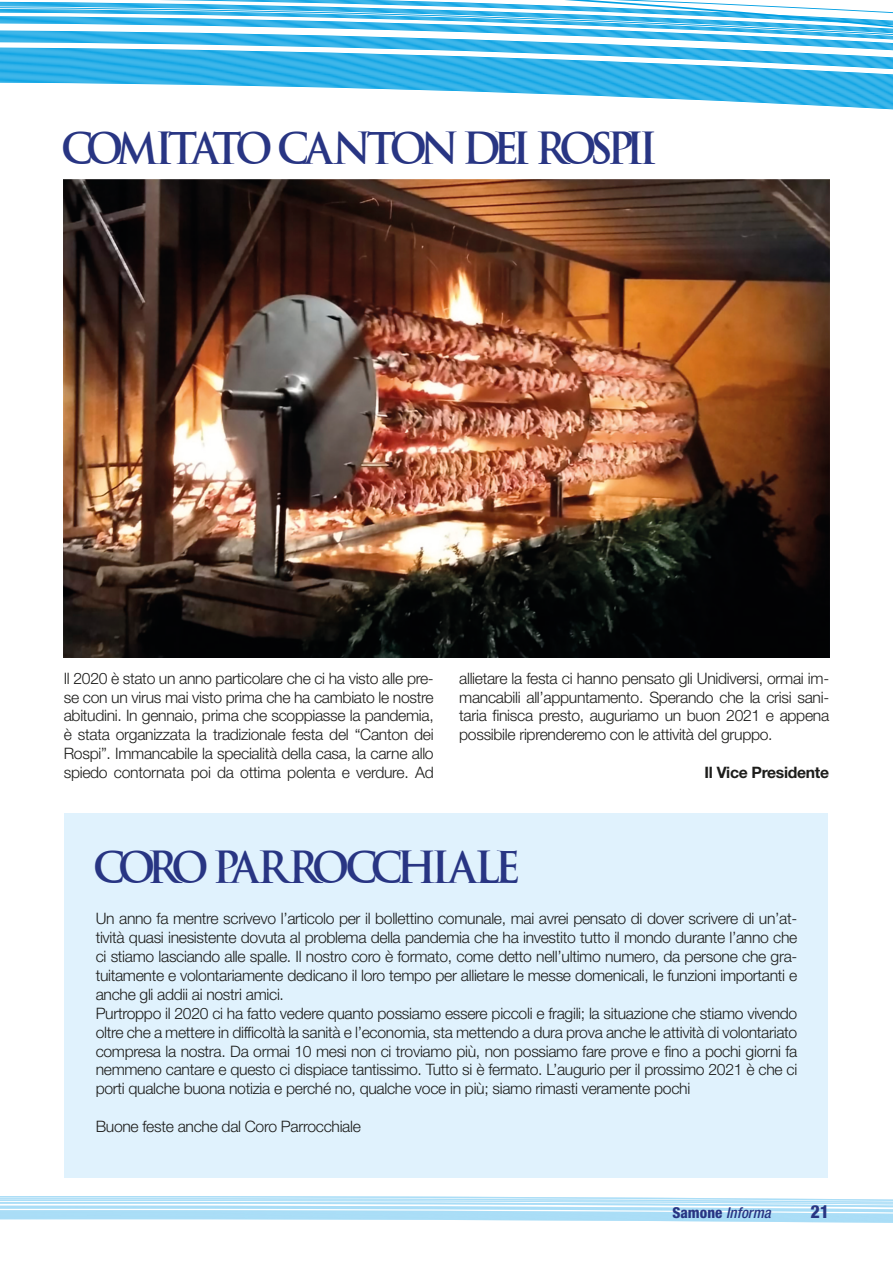
<style>
.page{position:relative;width:893px;height:1263px;background:#fff}
.page>*{position:absolute;margin:0;border:0;box-sizing:border-box;transform-origin:0 0}
.t1{font:33px "An Unfortunate Event De Warped";letter-spacing:-.04em;color:#283583}
.t2{font:800 condensed 18px "Helvetica Neue LT Std";color:#283583}
.t3{font:300 15.75px/18.9px "Helvetica Neue LT Std";letter-spacing:-.02em;color:#1d1d1b;text-align:justify}
.t4{font:700 15.75px "Helvetica Neue LT Std";letter-spacing:-.02em;color:#1d1d1b}
.t5{font:italic 500 condensed 15px "Helvetica Neue LT Std";color:#283583}
.s1{font-weight:800;font-style:normal}
</style>
<div class="page">
<svg style="left:0;top:1196px;width:893px;height:27px"></svg>
<svg style="left:0;top:0;width:893px;height:110px"></svg>
<img style="left:64px;top:179px;width:765px;height:479px">
<div style="left:65px;top:813px;width:763px;height:364px;background:#e0f2fd"></div>
<h1 class="t1" style="left:64px;top:133px;width:593px">COMITATO CANTON DEI ROSPII</h1>
<p class="t3" style="left:64px;top:668px;width:371px">Il 2020 è stato un anno particolare che ci ha visto alle pre&shy;se con un virus mai visto prima che ha cambiato le nostre abitudini. In gennaio, prima che scoppiasse la pandemia, è stata organizzata la tradizionale festa del “Canton dei Rospi”. Immancabile la specialità della casa, la carne allo spiedo contornata poi da ottima polenta e verdure. Ad</p>
<p class="t3" style="left:459px;top:668px;width:371px">allietare la festa ci hanno pensato gli Unidiversi, ormai im&shy;mancabili all’appuntamento. Sperando che la crisi sani&shy;taria finisca presto, auguriamo un buon 2021 e appena possibile riprenderemo con le attività del gruppo.</p>
<p class="t4" style="left:704px;top:763px;width:126px">Il Vice Presidente</p>
<h1 class="t1" style="left:96px;top:852px;width:423px">CORO PARROCCHIALE</h1>
<p class="t3" style="left:96px;top:909px;width:703px;text-align:left">Un anno fa mentre scrivevo l’articolo per il bollettino comunale, mai avrei pensato di dover scrivere di un’at&shy;tività quasi inesistente dovuta al problema della pandemia che ha investito tutto il mondo durante l’anno che ci stiamo lasciando alle spalle. Il nostro coro è formato, come detto nell’ultimo numero, da persone che gra&shy;tuitamente e volontariamente dedicano il loro tempo per allietare le messe domenicali, le funzioni importanti e anche gli addii ai nostri amici.<br>Purtroppo il 2020 ci ha fatto vedere quanto possiamo essere piccoli e fragili; la situazione che stiamo vivendo oltre che a mettere in difficoltà la sanità e l’economia, sta mettendo a dura prova anche le attività di volontariato compresa la nostra. Da ormai 10 mesi non ci troviamo più, non possiamo fare prove e fino a pochi giorni fa nemmeno cantare e questo ci dispiace tantissimo. Tutto si è fermato. L’augurio per il prossimo 2021 è che ci porti qualche buona notizia e perché no, qualche voce in più; siamo rimasti veramente pochi</p>
<p class="t3" style="left:96px;top:1117px;width:267px">Buone feste anche dal Coro Parrocchiale</p>
<p class="t5" style="left:672px;top:1204px;width:100px"><span class="s1">Samone</span> Informa</p>
<p class="t2" style="left:810px;top:1201px;width:20px">21</p>
</div>
